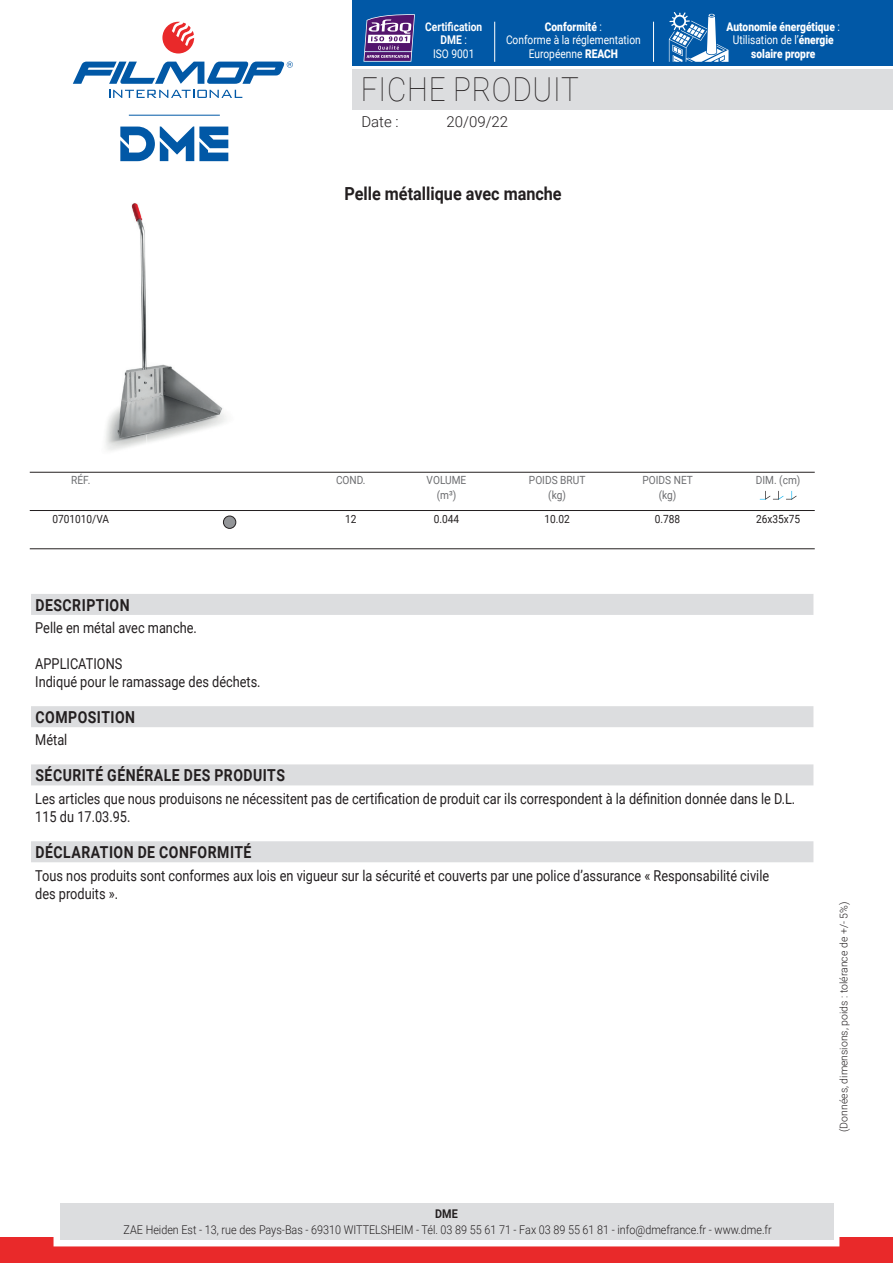
<style>
.page{position:relative;width:893px;height:1263px;background:#fff}
.page>*{position:absolute;margin:0;border:0;box-sizing:border-box;transform-origin:0 0}
.t1{font:100 33px "Roboto";letter-spacing:.025em;color:#231f20;scale:.9 1}
.t2{font:700 18px "Roboto";color:#231f20;scale:.9 1}
.t3{font:700 16.5px "Roboto";letter-spacing:.035em;color:#231f20;scale:.85 1}
.t4{font:15px/18px "Roboto";color:#231f20;scale:.85 1}
.t5{font:300 15px "Roboto";color:#231f20}
.t6{font:300 12px "Roboto";color:#231f20;scale:.9 1}
.t7{font:900 12px/13.5px "Roboto";color:#fff;text-align:center;scale:.85 1}
.t8{font:12px/13.5px "Roboto";color:#fff;text-align:center;scale:.85 1}
.t9{font:700 12px/13.5px "Roboto";color:#fff;text-align:center;scale:.85 1}
.t10{font:700 12px "Roboto";color:#231f20;scale:.9 1}
.t11{font:11.25px/15px "Roboto";color:#6c6d70;text-align:center;scale:.9 1}
.t12{font:11.25px "Roboto";color:#231f20;scale:.9 1}
.t13{font:300 10.5px "Roboto";color:#231f20}
.s1{font-weight:400}
.s2{font-weight:900}
</style>
<div class="page">
<div style="left:353px;top:69px;width:540px;height:40px;background:#dcdddf"></div>
<svg style="left:109px;top:90px;width:133px;height:8px"></svg>
<svg style="left:162px;top:22px;width:32px;height:32px"></svg>
<svg style="left:73px;top:61px;width:220px;height:23px"></svg>
<div style="left:353px;top:0;width:540px;height:66px;background:#0158a6"></div>
<div style="left:0;top:1237px;width:893px;height:26px;background:#e9292a"></div>
<div style="left:54px;top:1197px;width:785px;height:49px;border:12px solid #fff"></div>
<div style="left:60px;top:1203px;width:773px;height:37px;background:#dcdddf"></div>
<svg style="left:120px;top:126px;width:108px;height:35px"></svg>
<hr style="left:129px;top:115px;width:91px;height:1px;background:#0158a6">
<hr style="left:653px;top:22px;width:1px;height:40px;background:#fff">
<hr style="left:494px;top:22px;width:1px;height:40px;background:#fff">
<svg style="left:669px;top:12px;width:59px;height:50px"></svg>
<svg style="left:363px;top:14px;width:52px;height:48px"></svg>
<hr style="left:365px;top:51px;width:46px;height:1px;background:#fff">
<img style="left:105px;top:203px;width:122px;height:248px">
<div style="left:31px;top:594px;width:782px;height:21px;background:#dcdddf"></div>
<div style="left:31px;top:706px;width:782px;height:21px;background:#dcdddf"></div>
<div style="left:31px;top:764px;width:782px;height:21px;background:#dcdddf"></div>
<div style="left:31px;top:841px;width:782px;height:21px;background:#dcdddf"></div>
<hr style="left:30px;top:472px;width:785px;height:1px;background:#231f20">
<hr style="left:30px;top:548px;width:785px;height:1px;background:#231f20">
<hr style="left:30px;top:510px;width:785px;height:1px;background:#231f20">
<div style="left:223px;top:516px;width:13px;height:12px;background:#939598;border-radius:50%"></div>
<div style="left:223px;top:516px;width:13px;height:12px;border:1px solid #231f20;border-radius:50%"></div>
<svg style="left:760px;top:491px;width:37px;height:9px"></svg>
<p class="t9" style="left:425px;top:19px;width:68px">Certification<br>DME <span class="s1">:<br>ISO 9001</span></p>
<p class="t7" style="left:727px;top:19px;width:135px">Autonomie énergétique <span class="s1">:<br>Utilisation de l’</span>énergie solaire propre</p>
<p class="t8" style="left:506px;top:19px;width:160px"><span class="s2">Conformité</span> :<br>Conforme à la réglementation<br>Européenne <span class="s2">REACH</span></p>
<h1 class="t1" style="left:361px;top:66px;width:244px">FICHE PRODUIT</h1>
<p class="t5" style="left:361px;top:111px;width:39px">Date :</p>
<p class="t5" style="left:446px;top:111px;width:63px">20/09/22</p>
<p class="t2" style="left:344px;top:181px;width:243px">Pelle métallique avec manche</p>
<p class="t11" style="left:71px;top:473px;width:23px">RÉF.</p>
<p class="t12" style="left:52px;top:511px;width:64px">0701010/VA</p>
<p class="t11" style="left:336px;top:473px;width:34px">COND.</p>
<p class="t12" style="left:345px;top:511px;width:14px">12</p>
<p class="t11" style="left:427px;top:473px;width:46px">VOLUME (m³)</p>
<p class="t12" style="left:434px;top:511px;width:30px">0.044</p>
<p class="t11" style="left:529px;top:473px;width:64px">POIDS BRUT (kg)</p>
<p class="t12" style="left:544px;top:511px;width:30px">10.02</p>
<p class="t11" style="left:642px;top:473px;width:57px">POIDS NET (kg)</p>
<p class="t12" style="left:655px;top:511px;width:30px">0.788</p>
<p class="t11" style="left:756px;top:473px;width:51px">DIM. (cm)</p>
<p class="t12" style="left:756px;top:511px;width:51px">26x35x75</p>
<p class="t3" style="left:36px;top:593px;width:112px">DESCRIPTION</p>
<p class="t4" style="left:35px;top:618px;width:192px">Pelle en métal avec manche.</p>
<p class="t4" style="left:35px;top:654px;width:267px">APPLICATIONS<br>Indiqué pour le ramassage des déchets.</p>
<p class="t3" style="left:36px;top:706px;width:119px">COMPOSITION</p>
<p class="t4" style="left:35px;top:730px;width:39px">Métal</p>
<p class="t3" style="left:36px;top:764px;width:295px">SÉCURITÉ GÉNÉRALE DES PRODUITS</p>
<p class="t4" style="left:35px;top:789px;width:896px">Les articles que nous produisons ne nécessitent pas de certification de produit car ils correspondent à la définition donnée dans le D.L.<br>115 du 17.03.95.</p>
<p class="t3" style="left:36px;top:841px;width:256px">DÉCLARATION DE CONFORMITÉ</p>
<p class="t4" style="left:35px;top:866px;width:865px">Tous nos produits sont conformes aux lois en vigueur sur la sécurité et couverts par une police d’assurance « Responsabilité civile des produits ».</p>
<p class="t10" style="left:435px;top:1205px;width:27px">DME</p>
<p class="t6" style="left:124px;top:1222px;width:722px">ZAE Heiden Est - 13, rue des Pays-Bas - 69310 WITTELSHEIM - Tél. 03 89 55 61 71 - Fax 03 89 55 61 81 - info@dmefrance.fr - www.dme.fr</p>
<p class="t13" style="left:836px;top:1132px;width:232px;rotate:-90deg">(Données, dimensions, poids : tolérance de +/- 5%)</p>
</div>
